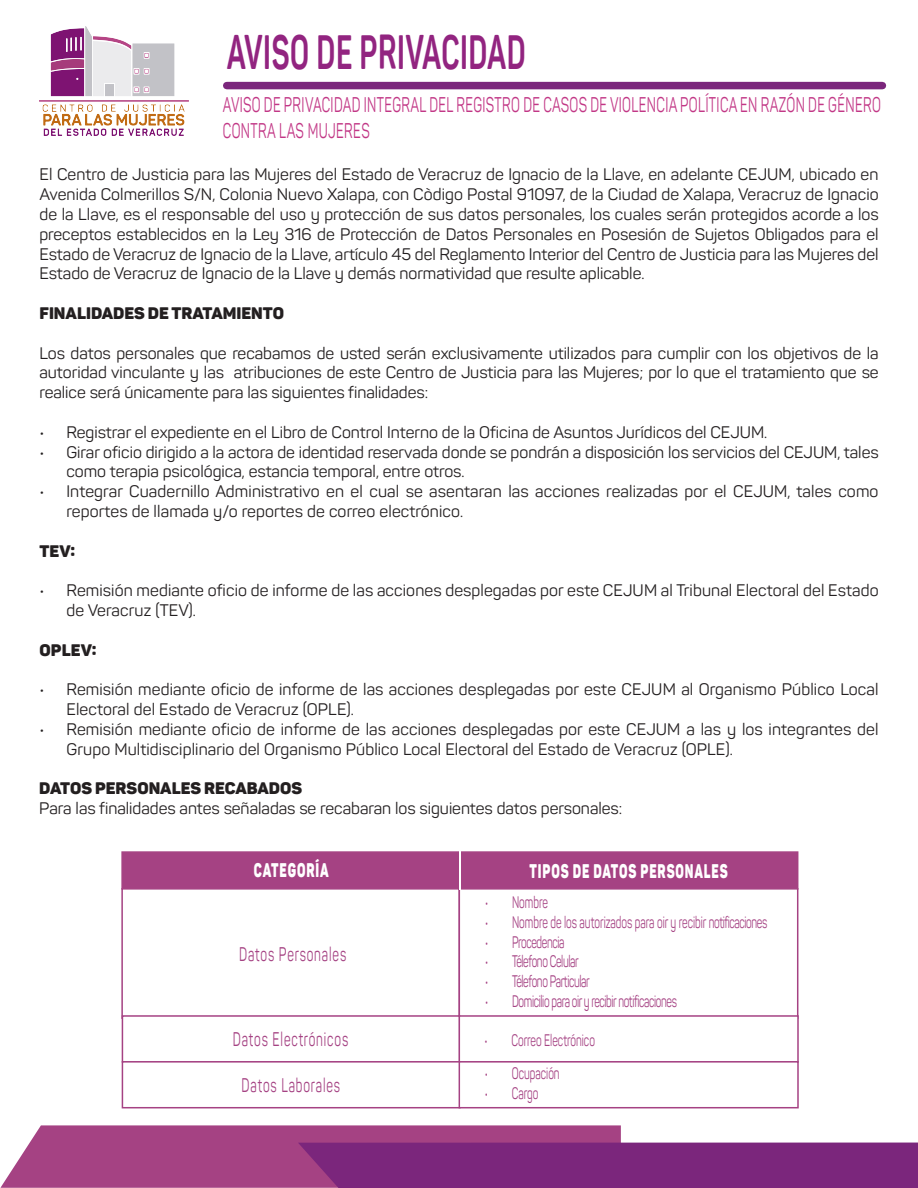
<style>
.page{position:relative;width:918px;height:1188px;background:#fff}
.page>*{position:absolute;margin:0;border:0;box-sizing:border-box;transform-origin:0 0}
.t1{font:48px "Panton Narrow Trial Bold";color:#922480;scale:.63 1}
.t2{font:21px/25.2px "Panton";letter-spacing:.03em;color:#c23786;scale:.63 1}
.t3{font:19.5px "Panton";letter-spacing:.07em;color:#a54283;scale:.63 1}
.t4{font:900 19.5px "Panton Demo";letter-spacing:.07em;color:#fff;scale:.63 1}
.t5{font:16.5px/19.8px "Panton";letter-spacing:.005em;color:#231f20}
.t6{font:16.5px "Panton";letter-spacing:-.035em;color:#a54283;scale:.63 1}
.t7{font:16.5px "Panton";color:#a54283;scale:.63 1}
.t8{font:900 16.5px "Panton Demo";color:#231f20}
</style>
<div class="page">
<img style="left:40px;top:27px;width:148px;height:108px">
<div style="left:121px;top:851px;width:340px;height:39px;background:#a54283;border:2px solid #a54283"></div>
<div style="left:121px;top:888px;width:339px;height:131px;background:#fff;border:2px solid #a54283"></div>
<div style="left:459px;top:851px;width:339px;height:39px;background:#a54283;border:2px solid #a54283"></div>
<div style="left:459px;top:888px;width:339px;height:131px;background:#fff;border:2px solid #a54283"></div>
<div style="left:122px;top:1015px;width:338px;height:48px;background:#fff;border:2px solid #a54283"></div>
<div style="left:459px;top:1015px;width:340px;height:48px;background:#fff;border:2px solid #a54283"></div>
<div style="left:122px;top:1061px;width:339px;height:47px;background:#fff;border:2px solid #a54283"></div>
<div style="left:459px;top:1061px;width:340px;height:47px;background:#fff;border:2px solid #a54283"></div>
<div style="left:227px;top:82px;width:655px;height:7px;background:#7b267c"></div>
<hr style="left:459px;top:851px;width:1px;height:38px;background:#fff">
<svg style="left:0;top:1125px;width:918px;height:63px"></svg>
<h1 class="t1" style="left:227px;top:25px;width:477px">AVISO DE PRIVACIDAD</h1>
<p class="t2" style="left:223px;top:92px;width:1046px">AVISO DE PRIVACIDAD INTEGRAL DEL REGISTRO DE CASOS DE VIOLENCIA POLÍTICA EN RAZÓN DE GÉNERO<br>CONTRA LAS MUJERES</p>
<p class="t5" style="left:39px;top:165px;width:841px;text-align:justify">El Centro de Justicia para las Mujeres del Estado de Veracruz de Ignacio de la Llave, en adelante CEJUM, ubicado en Avenida Colmerillos S/N, Colonia Nuevo Xalapa, con Còdigo Postal 91097, de la Ciudad de Xalapa, Veracruz de Ignacio de la Llave, es el responsable del uso y protección de sus datos personales, los cuales serán protegidos acorde a los preceptos establecidos en la Ley 316 de Protección de Datos Personales en Posesión de Sujetos Obligados para el Estado de Veracruz de Ignacio de la Llave, artículo 45 del Reglamento Interior del Centro de Justicia para las Mujeres del Estado de Veracruz de Ignacio de la Llave y demás normatividad que resulte aplicable.</p>
<p class="t8" style="left:39px;top:303px;width:246px">FINALIDADES DE TRATAMIENTO</p>
<p class="t5" style="left:39px;top:343px;width:841px;text-align:justify">Los datos personales que recabamos de usted serán exclusivamente utilizados para cumplir con los objetivos de la autoridad vinculante y las atribuciones de este Centro de Justicia para las Mujeres; por lo que el tratamiento que se realice será únicamente para las siguientes finalidades:</p>
<p class="t5" style="left:39px;top:422px;width:729px">• Registrar el expediente en el Libro de Control Interno de la Oficina de Asuntos Jurídicos del CEJUM.</p>
<p class="t5" style="left:66px;top:442px;width:814px;text-indent:-27px">• Girar oficio dirigido a la actora de identidad reservada donde se pondrán a disposición los servicios del CEJUM, tales como terapia psicológica, estancia temporal, entre otros.</p>
<p class="t5" style="left:66px;top:482px;width:814px;text-indent:-27px">• Integrar Cuadernillo Administrativo en el cual se asentaran las acciones realizadas por el CEJUM, tales como reportes de llamada y/o reportes de correo electrónico.</p>
<p class="t8" style="left:39px;top:540px;width:37px">TEV:</p>
<p class="t5" style="left:66px;top:581px;width:814px;text-indent:-27px">• Remisión mediante oficio de informe de las acciones desplegadas por este CEJUM al Tribunal Electoral del Estado de Veracruz (TEV).</p>
<p class="t8" style="left:39px;top:639px;width:59px">OPLEV:</p>
<p class="t5" style="left:66px;top:680px;width:814px;text-indent:-27px">• Remisión mediante oficio de informe de las acciones desplegadas por este CEJUM al Organismo Público Local<br>Electoral del Estado de Veracruz (OPLE).</p>
<p class="t5" style="left:66px;top:719px;width:814px;text-indent:-27px">• Remisión mediante oficio de informe de las acciones desplegadas por este CEJUM a las y los integrantes del<br>Grupo Multidisciplinario del Organismo Público Local Electoral del Estado de Veracruz (OPLE).</p>
<p class="t8" style="left:39px;top:778px;width:264px">DATOS PERSONALES RECABADOS</p>
<p class="t5" style="left:39px;top:798px;width:584px">Para las finalidades antes señaladas se recabaran los siguientes datos personales:</p>
<p class="t4" style="left:254px;top:857px;width:120px">CATEGORÍA</p>
<p class="t3" style="left:239px;top:942px;width:171px">Datos Personales</p>
<p class="t4" style="left:530px;top:858px;width:316px">TIPOS DE DATOS PERSONALES</p>
<p class="t6" style="left:485px;top:892px;width:101px">• Nombre</p>
<p class="t7" style="left:485px;top:912px;width:450px">• Nombre de los autorizados para oir y recibir notificaciones</p>
<p class="t6" style="left:485px;top:932px;width:128px">• Procedencia</p>
<p class="t6" style="left:485px;top:952px;width:150px">• Télefono Celular</p>
<p class="t6" style="left:485px;top:971px;width:168px">• Télefono Particular</p>
<p class="t6" style="left:485px;top:991px;width:306px">• Domicilio para oir y recibir notificaciones</p>
<p class="t3" style="left:233px;top:1027px;width:185px">Datos Electrónicos</p>
<p class="t7" style="left:484px;top:1030px;width:177px">• Correo Electrónico</p>
<p class="t3" style="left:242px;top:1073px;width:158px">Datos Laborales</p>
<p class="t7" style="left:485px;top:1064px;width:120px">• Ocupación</p>
<p class="t6" style="left:485px;top:1083px;width:87px">• Cargo</p>
</div>
